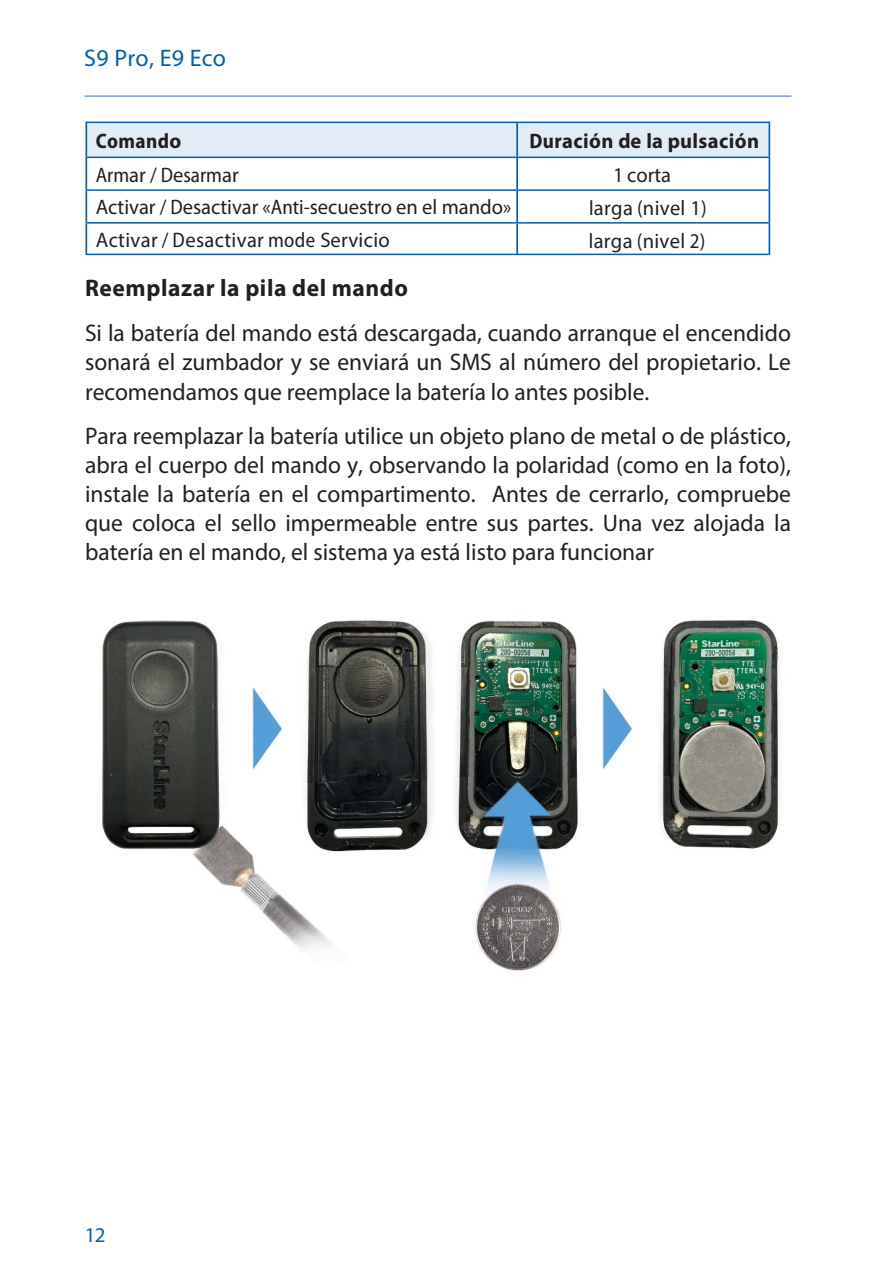
<style>
.page{position:relative;width:893px;height:1276px;background:#fff}
.page>*{position:absolute;margin:0;border:0;box-sizing:border-box;transform-origin:0 0}
.t1{font:24px/28.8px "Myriad Pro";color:#231f20;text-align:justify}
.t2{font:700 24px "Myriad Pro";letter-spacing:.025em;color:#231f20}
.t3{font:24px "Myriad Pro";letter-spacing:.01em;color:#015fae}
.t4{font:21px "Myriad Pro";letter-spacing:.015em;color:#231f20}
.t5{font:700 21px "Myriad Pro";letter-spacing:.02em;color:#231f20}
.t6{font:semi-condensed 21px "Myriad Pro";color:#231f20}
.t7{font:700 semi-condensed 21px "Myriad Pro";letter-spacing:.02em;color:#231f20}
.t8{font:21px "Myriad Pro";color:#015fae}
.s1{font-stretch:normal}
.s2{font-stretch:semi-condensed}
</style>
<div class="page">
<hr style="left:85px;top:95px;width:706px;height:2px;background:#7e9ed2">
<div style="left:87px;top:123px;width:682px;height:33px;background:#e1ecf7"></div>
<svg style="left:86px;top:158px;width:683px;height:98px"></svg>
<hr style="left:516px;top:123px;width:2px;height:34px;background:#015fae">
<hr style="left:516px;top:158px;width:2px;height:31px;background:#015fae">
<hr style="left:85px;top:189px;width:438px;height:2px;background:#015fae">
<hr style="left:523px;top:189px;width:247px;height:2px;background:#015fae">
<hr style="left:516px;top:191px;width:2px;height:31px;background:#015fae">
<hr style="left:85px;top:222px;width:438px;height:2px;background:#015fae">
<hr style="left:523px;top:222px;width:247px;height:2px;background:#015fae">
<hr style="left:516px;top:224px;width:2px;height:31px;background:#015fae">
<hr style="left:85px;top:122px;width:438px;height:1px;background:#015fae">
<hr style="left:86px;top:123px;width:1px;height:34px;background:#015fae">
<hr style="left:523px;top:122px;width:247px;height:1px;background:#015fae">
<hr style="left:769px;top:123px;width:1px;height:34px;background:#015fae">
<hr style="left:85px;top:156px;width:438px;height:2px;background:#015fae">
<hr style="left:523px;top:156px;width:247px;height:2px;background:#015fae">
<hr style="left:86px;top:158px;width:1px;height:31px;background:#015fae">
<hr style="left:769px;top:158px;width:1px;height:31px;background:#015fae">
<hr style="left:86px;top:191px;width:1px;height:31px;background:#015fae">
<hr style="left:769px;top:191px;width:1px;height:31px;background:#015fae">
<hr style="left:86px;top:224px;width:1px;height:31px;background:#015fae">
<hr style="left:769px;top:224px;width:1px;height:31px;background:#015fae">
<hr style="left:87px;top:253px;width:682px;height:2px;background:#015fae">
<img style="left:102px;top:620px;width:678px;height:351px">
<p class="t3" style="left:84px;top:43px;width:143px">S9 Pro, E9 Eco</p>
<p class="t7" style="left:96px;top:129px;width:87px">Comand<span class="s1">o</span></p>
<p class="t5" style="left:529px;top:127px;width:231px"><span class="s2">Dur</span>ación de la pulsación</p>
<p class="t6" style="left:96px;top:162px;width:145px">Arm<span class="s1">ar</span> / D<span class="s1">e</span>sarm<span class="s1">ar</span></p>
<p class="t4" style="left:613px;top:162px;width:59px"><span class="s2">1</span> corta</p>
<p class="t4" style="left:96px;top:194px;width:417px">Activar <span class="s2">/ D</span>esactivar <span class="s2">«Anti-</span>secuestro en el mando<span class="s2">»</span></p>
<p class="t4" style="left:589px;top:195px;width:119px"><span class="s2">l</span>arga <span class="s2">(</span>nivel 1<span class="s2">)</span></p>
<p class="t4" style="left:96px;top:227px;width:296px">Activar <span class="s2">/ D</span>esactivar <span class="s2">mode</span> Servicio</p>
<p class="t4" style="left:589px;top:228px;width:118px"><span class="s2">l</span>arga <span class="s2">(</span>nivel <span class="s2">2)</span></p>
<p class="t2" style="left:85px;top:272px;width:325px">Reemplazar la pila del mando</p>
<p class="t1" style="left:85px;top:318px;width:707px">Si la batería del mando está descargada, cuando arranque el encendido sonará el zumbador y se enviará un SMS al número del propietario. Le recomendamos que reemplace la batería lo antes posible.</p>
<p class="t1" style="left:85px;top:422px;width:707px">Para reemplazar la batería utilice un objeto plano de metal o de plástico, abra el cuerpo del mando y, observando la polaridad (como en la foto), instale la batería en el compartimento. Antes de cerrarlo, compruebe que coloca el sello impermeable entre sus partes. Una vez alojada la batería en el mando, el sistema ya está listo para funcionar</p>
<p class="t8" style="left:85px;top:1221px;width:22px">12</p>
</div>
